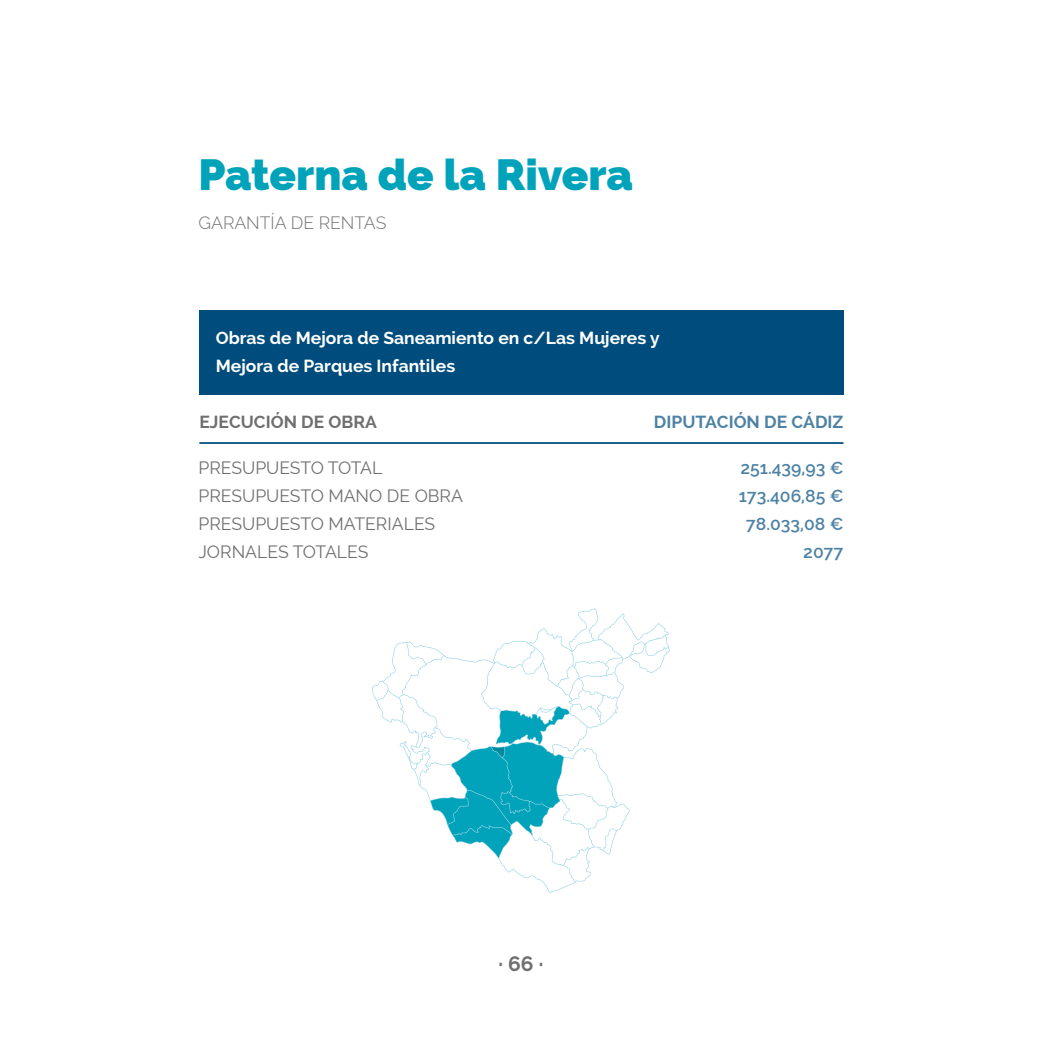
<style>
.page{position:relative;width:1042px;height:1042px;background:#fff}
.page>*{position:absolute;margin:0;border:0;box-sizing:border-box;transform-origin:0 0}
.t1{font:800 43.75px "Raleway";color:#00a3b9}
.t2{font:700 21px "Raleway";color:#706f6f}
.t3{font:17.5px/28px "Raleway";color:#706f6f}
.t4{font:700 17.5px/28px "Raleway";color:#fff}
.t5{font:600 17.5px/28px "Raleway";color:#4d82a4;text-align:right}
.t6{font:700 17.5px "Raleway";color:#4d82a4}
.t7{font:300 17.5px "Raleway";color:#706f6f}
.t8{font:700 17.5px "Raleway";color:#706f6f}
</style>
<div class="page">
<div style="left:199px;top:310px;width:644px;height:85px;background:#004d7d"></div>
<hr style="left:199px;top:442px;width:644px;height:2px;background:#004d7d">
<svg style="left:372px;top:609px;width:297px;height:283px"></svg>
<h1 class="t1" style="left:198px;top:149px;width:436px">Paterna de la Rivera</h1>
<p class="t7" style="left:198px;top:213px;width:189px">GARANTÍA DE RENTAS</p>
<p class="t4" style="left:216px;top:324px;width:445px">Obras de Mejora de Saneamiento en c/Las Mujeres y<br>Mejora de Parques Infantiles</p>
<p class="t6" style="left:654px;top:411px;width:191px">DIPUTACIÓN DE CÁDIZ</p>
<p class="t8" style="left:199px;top:411px;width:179px">EJECUCIÓN DE OBRA</p>
<p class="t3" style="left:198px;top:454px;width:266px">PRESUPUESTO TOTAL<br>PRESUPUESTO MANO DE OBRA<br>PRESUPUESTO MATERIALES<br>JORNALES TOTALES</p>
<p class="t2" style="left:498px;top:952px;width:46px">· 66 ·</p>
<p class="t5" style="left:739px;top:454px;width:106px">251.439,93 €<br>173.406,85 €<br>78.033,08 €<br>2077</p>
</div>
